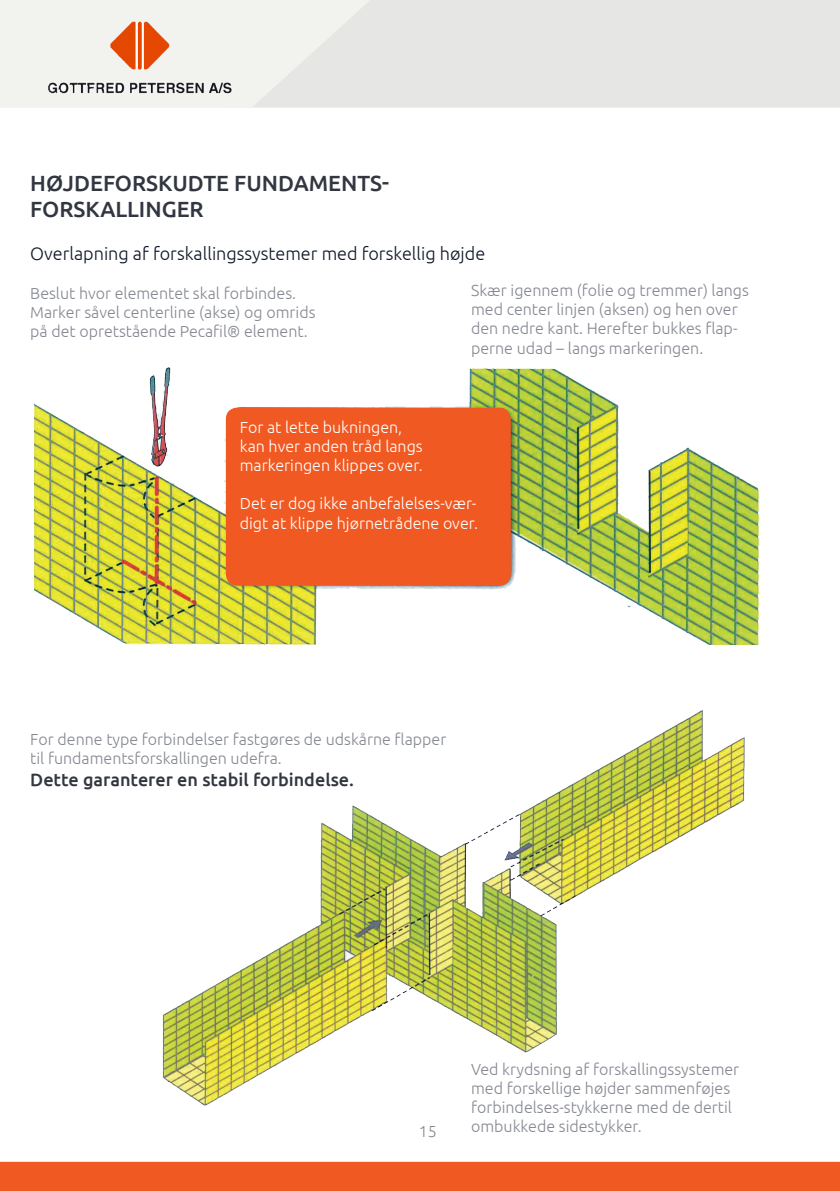
<style>
.page{position:relative;width:840px;height:1191px;background:#fff}
.page>*{position:absolute;margin:0;border:0;box-sizing:border-box;transform-origin:0 0}
.Mellemrubrik_Cool_gr{font:500 22px "Ubuntu";color:#323640}
.Markert_uden_bullets{font:300 18px "Ubuntu";color:#0f1728}
.VARENUMMER{font:500 18px "Ubuntu";color:#323640}
.Note_Billedtekster{font:300 16px/19.2px "Ubuntu";color:#868992}
.Note_Billedtekster-2{font:300 16px/19.2px "Ubuntu";color:#fff}
</style>
<div class="page">
<div style="left:370px;top:0;width:469px;height:108px;background:#e6e7e5"></div>
<svg style="left:0;top:0;width:370px;height:108px"></svg>
<img style="left:110px;top:21px;width:122px;height:72px">
<div style="left:0;top:1161px;width:839px;height:30px;background:#f05922"></div>
<img style="left:34px;top:367px;width:726px;height:278px">
<div style="left:226px;top:407px;width:284px;height:178px;background:#f05922;border-radius:11px"></div>
<img style="left:162px;top:710px;width:583px;height:396px">
<p class="Mellemrubrik_Cool_gr" style="left:30px;top:169px;width:360px">HØJDEFORSKUDTE FUNDAMENTS-</p>
<p class="Mellemrubrik_Cool_gr" style="left:30px;top:195px;width:175px">FORSKALLINGER</p>
<p class="Markert_uden_bullets" style="left:30px;top:243px;width:456px">Overlapning af forskallingssystemer med forskellig højde</p>
<p class="Note_Billedtekster" style="left:30px;top:283px;width:267px">Beslut hvor elementet skal forbindes.</p>
<p class="Note_Billedtekster" style="left:30px;top:302px;width:286px">Marker såvel centerline (akse) og omrids</p>
<p class="Note_Billedtekster" style="left:30px;top:321px;width:279px">på det opretstående Pecafil® element.</p>
<p class="Note_Billedtekster" style="left:471px;top:280px;width:279px">Skær igennem (folie og tremmer) langs med center linjen (aksen) og hen over den nedre kant. Herefter bukkes flap&shy;perne udad – langs markeringen.</p>
<p class="Note_Billedtekster-2" style="left:240px;top:417px;width:164px">For at lette bukningen,</p>
<p class="Note_Billedtekster-2" style="left:240px;top:436px;width:184px">kan hver anden tråd langs</p>
<p class="Note_Billedtekster-2" style="left:240px;top:455px;width:184px">markeringen klippes over.</p>
<p class="Note_Billedtekster-2" style="left:240px;top:493px;width:239px">Det er dog ikke anbefalelses-vær&shy;digt at klippe hjørnetrådene over.</p>
<p class="Note_Billedtekster" style="left:30px;top:729px;width:417px">For denne type forbindelser fastgøres de udskårne flapper</p>
<p class="Note_Billedtekster" style="left:30px;top:748px;width:253px">til fundamentsforskallingen udefra.</p>
<p class="VARENUMMER" style="left:30px;top:768px;width:325px">Dette garanterer en stabil forbindelse.</p>
<p class="Note_Billedtekster" style="left:418px;top:1121px;width:20px">15</p>
<p class="Note_Billedtekster" style="left:471px;top:1059px;width:269px">Ved krydsning af forskallingssystemer med forskellige højder sammenføjes forbindelses-stykkerne med de dertil ombukkede sidestykker.</p>
</div>
